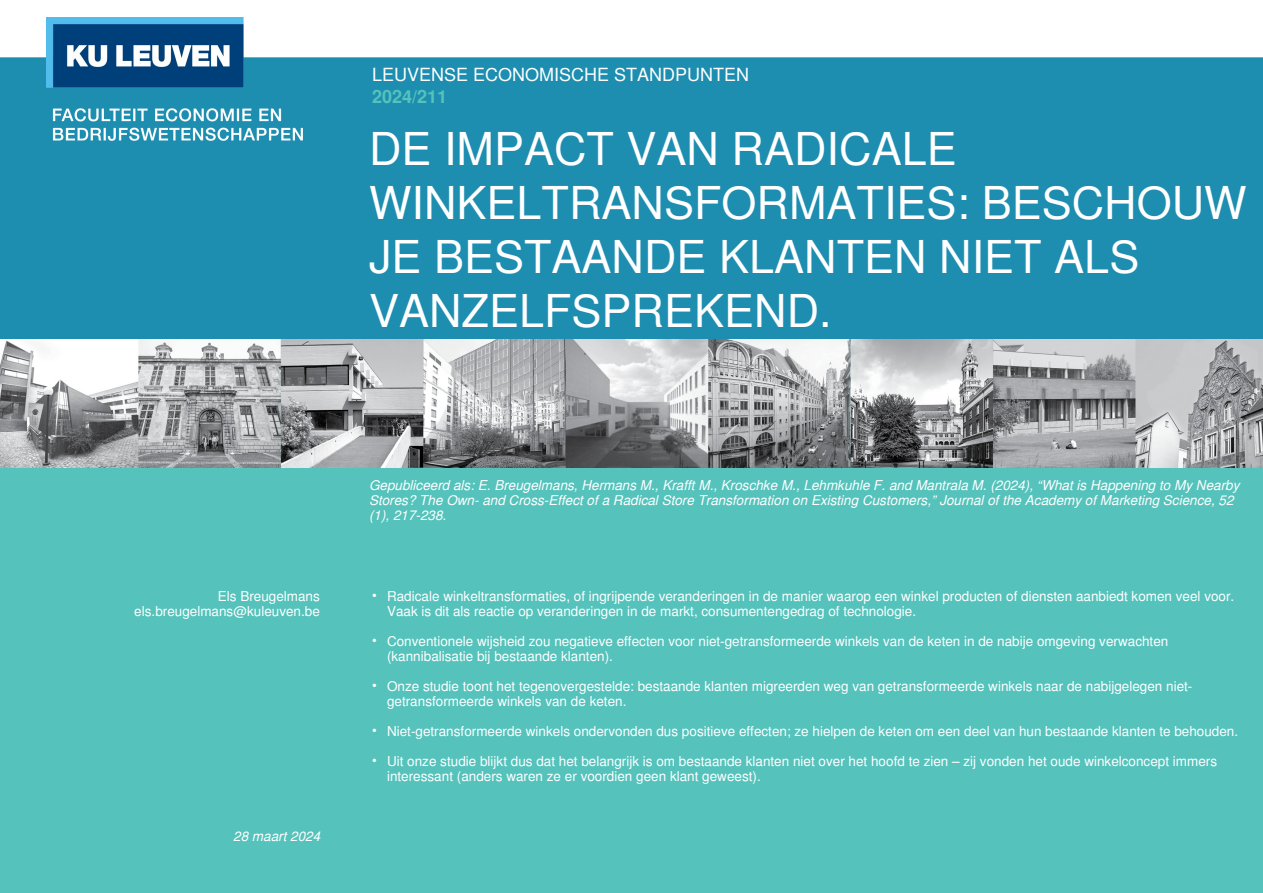
<style>
.page{position:relative;width:1263px;height:893px;background:#fff}
.page>*{position:absolute;margin:0;border:0;box-sizing:border-box;transform-origin:0 0}
.t1{font:45px/54px "Nimbus San L";color:#fff}
.t2{font:18px "Nimbus San L";color:#fff}
.t3{font:700 18px "Nimbus San L";color:#55c3bc}
.t4{font:13.5px/15px "Nimbus San L";color:#fff}
.t5{font:italic 13.5px/15px "Nimbus San L";color:#fff}
</style>
<div class="page">
<div style="left:0;top:57px;width:1263px;height:283px;background:#1d8eb0"></div>
<div style="left:0;top:468px;width:1263px;height:425px;background:#55c3bc"></div>
<img style="left:46px;top:17px;width:257px;height:124px">
<img style="left:0;top:340px;width:1263px;height:128px">
<h2 class="t2" style="left:372px;top:63px;width:379px">LEUVENSE ECONOMISCHE STANDPUNTEN</h2>
<h2 class="t3" style="left:372px;top:86px;width:77px">2024/211</h2>
<h1 class="t1" style="left:369px;top:121px;width:879px">DE IMPACT VAN RADICALE<br>WINKELTRANSFORMATIES: BESCHOUW<br>JE BESTAANDE KLANTEN NIET ALS<br>VANZELFSPREKEND.</h1>
<p class="t5" style="left:369px;top:477px;width:872px">Gepubliceerd als: E. Breugelmans, Hermans M., Krafft M., Kroschke M., Lehmkuhle F. and Mantrala M. (2024), “What is Happening to My Nearby<br>Stores? The Own- and Cross-Effect of a Radical Store Transformation on Existing Customers,” Journal of the Academy of Marketing Science, 52 (1), 217-238.</p>
<p class="t4" style="left:134px;top:588px;width:187px;text-align:right">Els Breugelmans els.breugelmans@kuleuven.be</p>
<p class="t4" style="left:387px;top:588px;width:849px">Radicale winkeltransformaties, of ingrijpende veranderingen in de manier waarop een winkel producten of diensten aanbiedt komen veel voor.<br>Vaak is dit als reactie op veranderingen in de markt, consumentengedrag of technologie.</p>
<p class="t4" style="left:387px;top:633px;width:783px">Conventionele wijsheid zou negatieve effecten voor niet-getransformeerde winkels van de keten in de nabije omgeving verwachten (kannibalisatie bij bestaande klanten).</p>
<p class="t4" style="left:387px;top:678px;width:807px">Onze studie toont het tegenovergestelde: bestaande klanten migreerden weg van getransformeerde winkels naar de nabijgelegen niet&shy;getransformeerde winkels van de keten.</p>
<p class="t4" style="left:387px;top:723px;width:853px">Niet-getransformeerde winkels ondervonden dus positieve effecten; ze hielpen de keten om een deel van hun bestaande klanten te behouden.</p>
<p class="t4" style="left:387px;top:753px;width:831px">Uit onze studie blijkt dus dat het belangrijk is om bestaande klanten niet over het hoofd te zien – zij vonden het oude winkelconcept immers interessant (anders waren ze er voordien geen klant geweest).</p>
<p class="t4" style="left:372px;top:587px;width:6px">•</p>
<p class="t4" style="left:372px;top:632px;width:6px">•</p>
<p class="t4" style="left:372px;top:677px;width:6px">•</p>
<p class="t4" style="left:372px;top:722px;width:6px">•</p>
<p class="t4" style="left:372px;top:752px;width:6px">•</p>
<p class="t5" style="left:233px;top:829px;width:89px">28 maart 2024</p>
</div>
